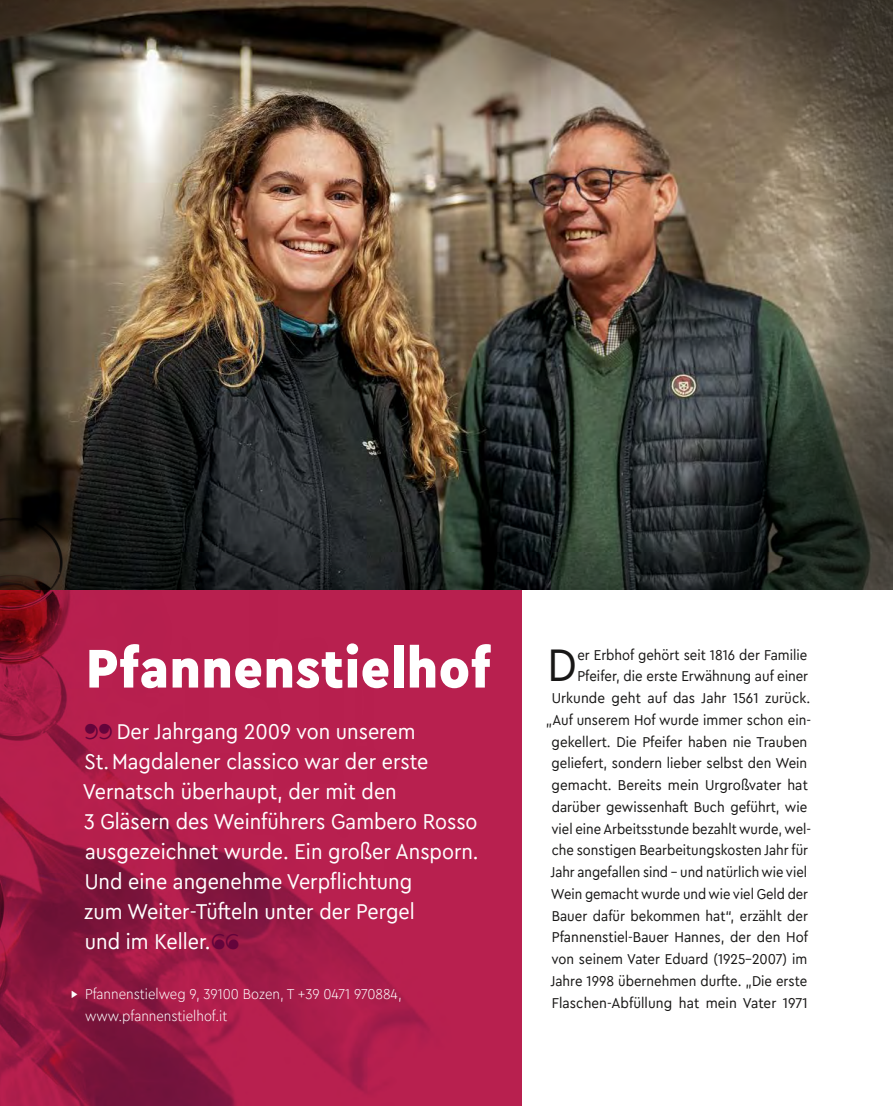
<style>
.page{position:relative;width:893px;height:1106px;background:#fff}
.page>*{position:absolute;margin:0;border:0;box-sizing:border-box;transform-origin:0 0}
.t1{font:900 57px "Cera Compact Pro";letter-spacing:.02em;color:#fff}
.t2{font:48px "Cera Compact Pro";color:#181716}
.t3{font:22.5px/30px "Cera Compact Pro";color:#fff}
.t4{font:15px/21.8px "Cera Compact Pro";color:#181716;text-align:right}
.t5{font:300 15px/21.8px "Cera Compact Pro";color:#fff}
.s1{color:#64043b}
</style>
<div class="page">
<div style="left:0;top:461px;width:521px;height:645px;background:#b8204f"></div>
<img style="left:0;top:589px;width:473px;height:517px">
<img style="left:0;top:0;width:893px;height:589px">
<h1 class="t1" style="left:86px;top:630px;width:406px">Pfannenstielhof</h1>
<p class="t3" style="left:83px;top:715px;width:397px"><span class="s1">❞</span> Der Jahrgang 2009 von unserem<br>St. Magdalener classico war der erste Vernatsch überhaupt, der mit den<br>3 Gläsern des Weinführers Gambero Rosso ausgezeichnet wurde. Ein großer Ansporn.<br>Und eine angenehme Verpflichtung<br>zum Weiter-Tüfteln unter der Pergel<br>und im Keller.<span class="s1">❝</span></p>
<p class="t5" style="left:85px;top:982px;width:318px;text-indent:-15px">▸ Pfannenstielweg 9, 39100 Bozen, T +39 0471 970884, www.pfannenstielhof.it</p>
<p class="t4" style="left:546px;top:643px;width:267px">er Erbhof gehört seit 1816 der Familie Pfeifer, die erste Erwähnung auf einer Urkunde geht auf das Jahr 1561 zurück. „Auf unserem Hof wurde immer schon ein&shy;gekellert. Die Pfeifer haben nie Trauben geliefert, sondern lieber selbst den Wein gemacht. Bereits mein Urgroßvater hat darüber gewissenhaft Buch geführt, wie viel eine Arbeitsstunde bezahlt wurde, wel&shy;che sonstigen Bearbeitungskosten Jahr für Jahr angefallen sind – und natürlich wie viel Wein gemacht wurde und wie viel Geld der Bauer dafür bekommen hat“, erzählt der Pfannenstiel-Bauer Hannes, der den Hof von seinem Vater Eduard (1925–2007) im Jahre 1998 übernehmen durfte. „Die erste Flaschen-Abfüllung hat mein Vater 1971</p>
<h2 class="t2" style="left:547px;top:633px;width:31px">D</h2>
</div>
